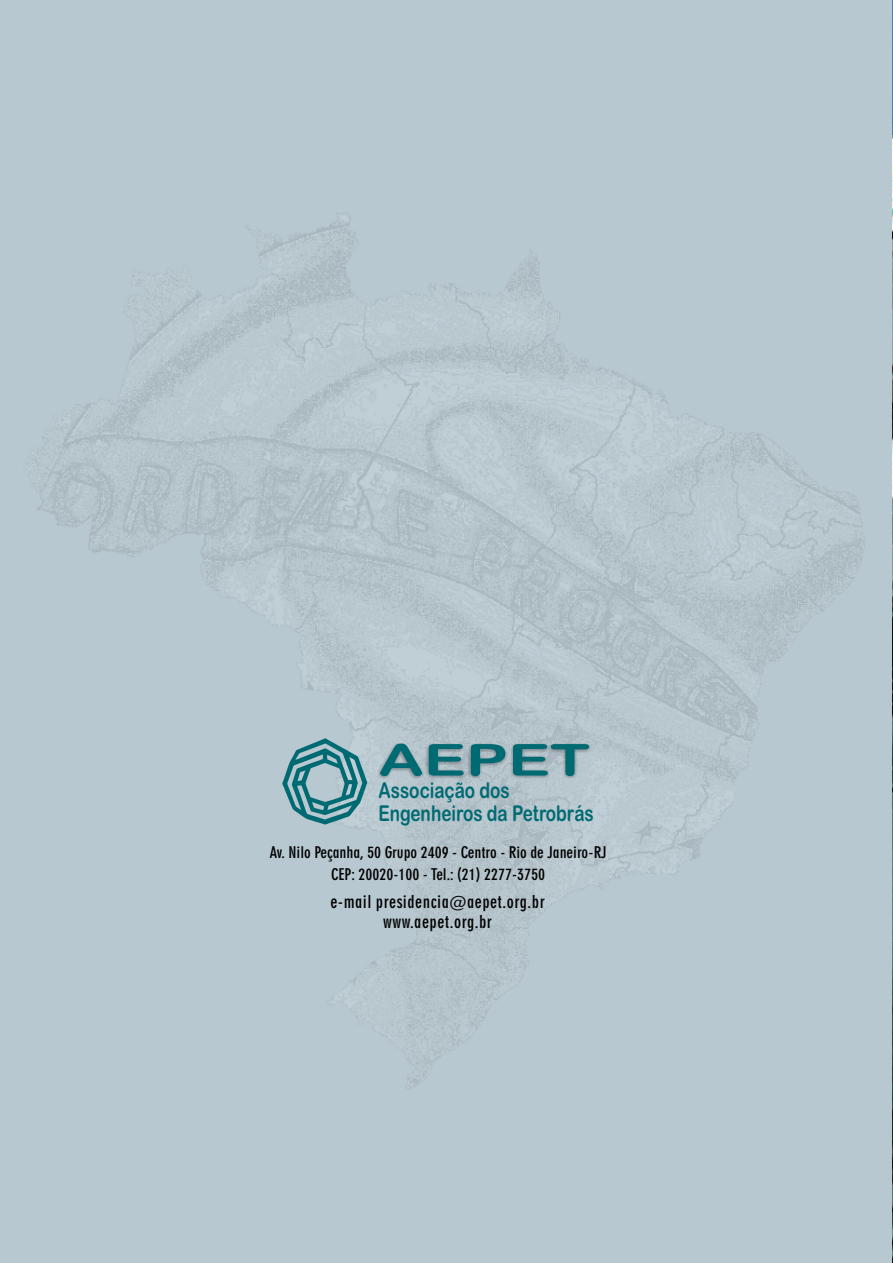
<style>
.page{position:relative;width:893px;height:1263px;background:#fff}
.page>*{position:absolute;margin:0;border:0;box-sizing:border-box;transform-origin:0 0}
.t1{font:43.95px "Arial Rounded MT Bold";color:#006a72;scale:1.44 1}
.t2{font:21.9px/22.6px "Arial Rounded MT Bold";color:#006a72;scale:.78 1}
.t3{font:17.1px/19.4px "Geometric 706 BT Bold Condensed B";letter-spacing:.03em;color:#000;text-align:center}
.t4{font:15.45px/22.4px "Geometric 706 BT Bold Condensed B";color:#000;text-align:center;scale:1.04 1}
</style>
<div class="page">
<img style="left:891px;top:689px;width:1px;height:574px">
<img style="left:891px;top:0;width:1px;height:689px">
<div style="left:0;top:0;width:891px;height:1263px;background:#b7c8d1"></div>
<svg style="left:282px;top:738px;width:85px;height:87px"></svg>
<img style="left:378px;top:742px;width:214px;height:36px">
<h1 class="t1" style="left:378px;top:734px;width:148px">AEPET</h1>
<h2 class="t2" style="left:378px;top:779px;width:278px">Associação dos<br>Engenheiros da Petrobrás</h2>
<p class="t4" style="left:270px;top:841px;width:325px">Av. Nilo Peçanha, 50 Grupo 2409 - Centro - Rio de Janeiro-RJ<br>CEP: 20020-100 - Tel.: (21) 2277-3750</p>
<p class="t3" style="left:330px;top:892px;width:216px">e-mail presidencia@aepet.org.br www.aepet.org.br</p>
</div>
